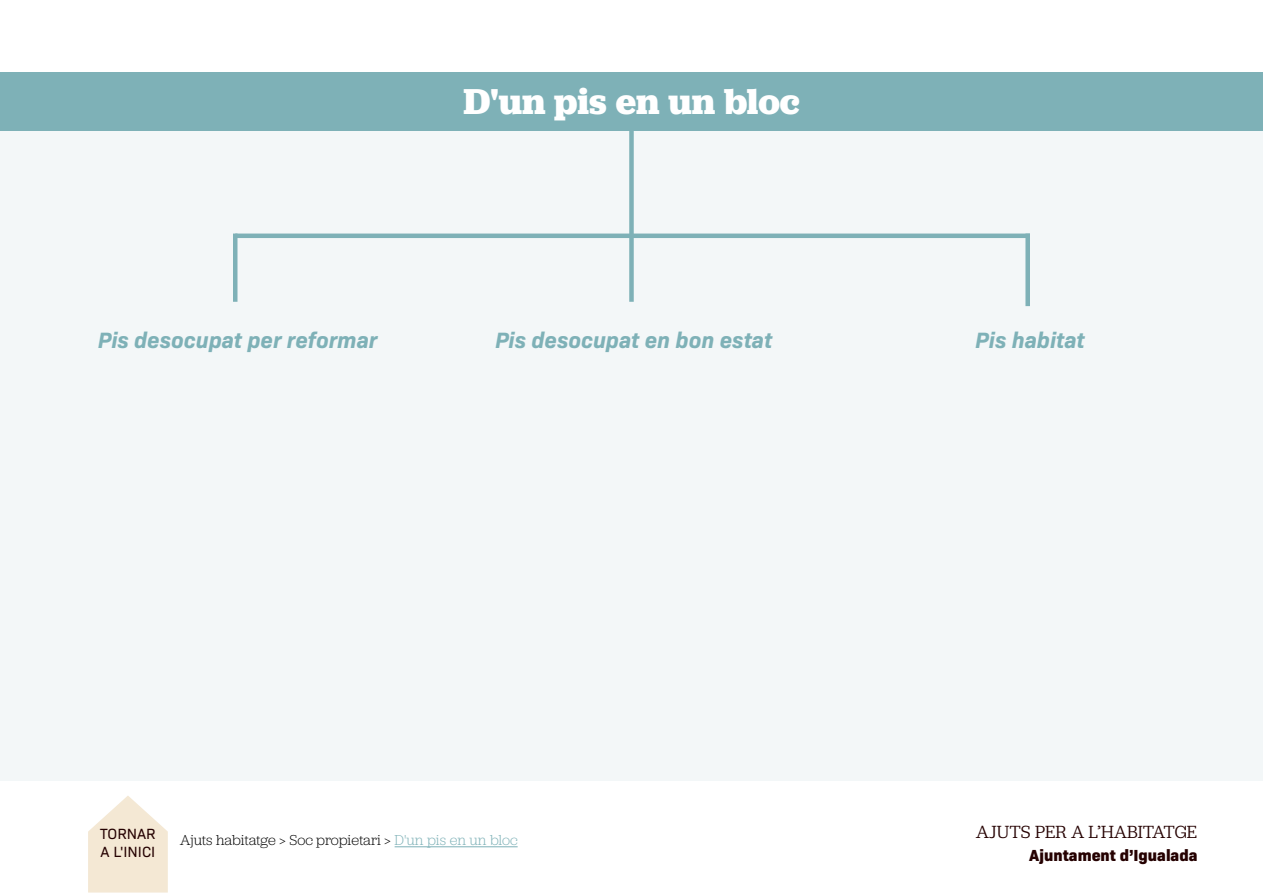
<style>
.page{position:relative;width:1263px;height:893px;background:#fff}
.page>*{position:absolute;margin:0;border:0;box-sizing:border-box;transform-origin:0 0}
.t1{font:700 37.5px "Jubilat";color:#fff}
.t2{font:italic 700 22.5px "Bio Sans";color:#7eb1b7}
.t3{font:18.3px "Jubilat";color:#250101}
.t4{font:800 16.35px "Bio Sans";color:#250101}
.t5{font:300 15px "Jubilat";letter-spacing:-.005em;color:#000}
.t6{font:15px/18px "Bio Sans";color:#250101}
.s1{color:#7eb1b7}
</style>
<div class="page">
<svg style="left:88px;top:796px;width:80px;height:96px"></svg>
<div style="left:0;top:73px;width:1263px;height:59px;background:#7eb1b7"></div>
<div style="left:0;top:132px;width:1263px;height:649px;background:#f3f7f8"></div>
<hr style="left:235px;top:234px;width:795px;height:4px;background:#7eb1b7">
<hr style="left:233px;top:234px;width:4px;height:68px;background:#7eb1b7">
<div style="left:1025px;top:234px;width:5px;height:72px;background:#7eb1b7"></div>
<div style="left:629px;top:123px;width:5px;height:179px;background:#7eb1b7"></div>
<hr style="left:395px;top:846px;width:123px;height:1px;background:#7eb1b7">
<h1 class="t1" style="left:463px;top:77px;width:338px">D'un pis en un bloc</h1>
<p class="t2" style="left:98px;top:323px;width:281px">Pis desocupat per reformar</p>
<p class="t2" style="left:495px;top:323px;width:279px">Pis desocupat en bon estat</p>
<p class="t2" style="left:975px;top:323px;width:111px">Pis habitat</p>
<p class="t6" style="left:100px;top:824px;width:57px">TORNAR<br>A L'INICI</p>
<p class="t5" style="left:180px;top:831px;width:339px">Ajuts habitatge &gt; Soc propietari &gt; <span class="s1">D'un pis en un bloc</span></p>
<p class="t3" style="left:976px;top:821px;width:223px">AJUTS PER A L’HABITATGE</p>
<p class="t4" style="left:1029px;top:842px;width:170px">Ajuntament d’Igualada</p>
</div>
